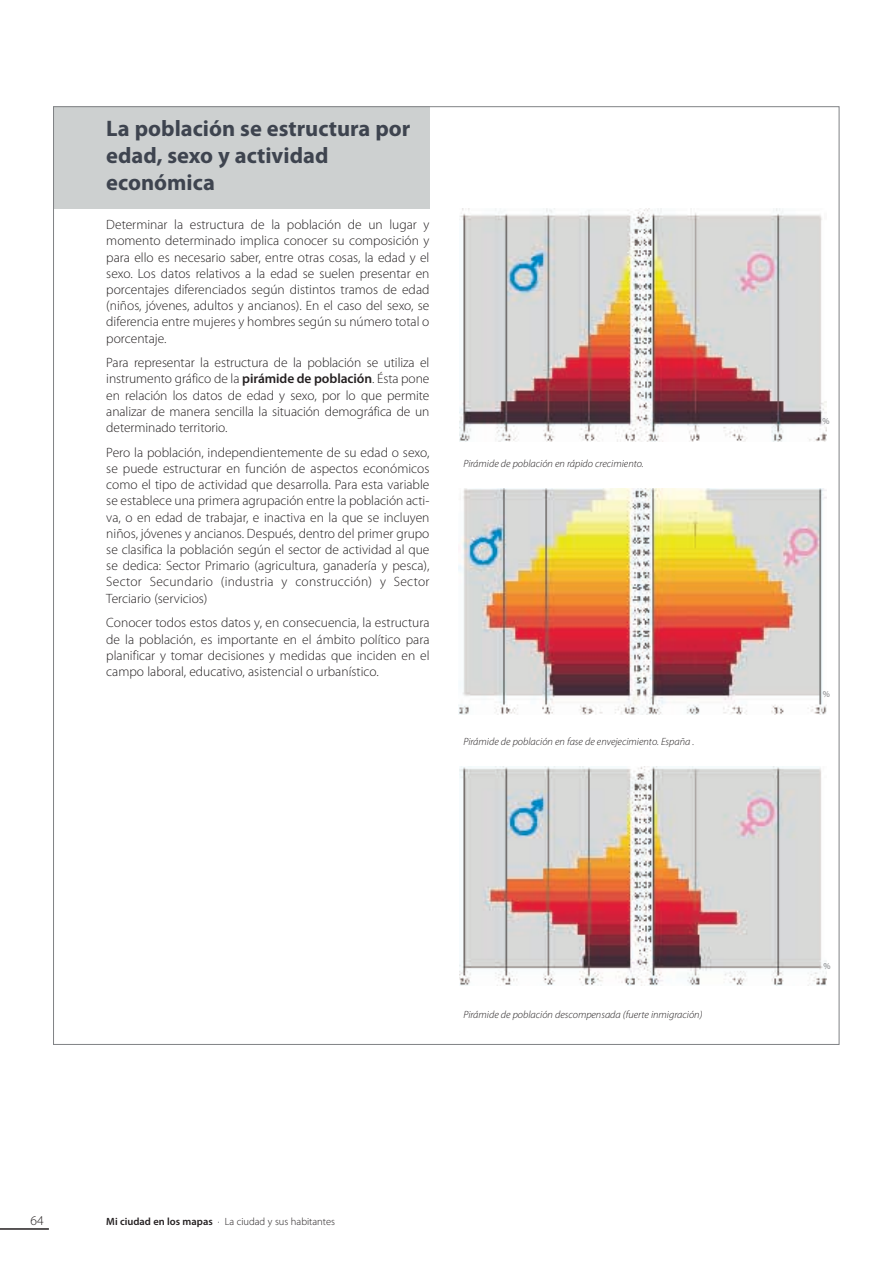
<style>
.page{position:relative;width:893px;height:1263px;background:#fff}
.page>*{position:absolute;margin:0;border:0;box-sizing:border-box;transform-origin:0 0}
.t1{font:700 22.5px/27px "Myriad Pro";color:#3e444f}
.t2{font:300 13.5px/16.2px "Myriad Pro";color:#231f20;text-align:justify}
.t3{font:italic 300 10.5px "Myriad Pro";color:#231f20}
.t4{font:300 10.5px "Myriad Pro";color:#231f20}
.t5{font:9px "Myriad Pro";color:#808285}
.s1{font-weight:600}
</style>
<div class="page">
<hr style="left:0;top:1228px;width:49px;height:2px;background:#231f20">
<div style="left:53px;top:106px;width:376px;height:102px;background:#cdd0d0"></div>
<img style="left:459px;top:209px;width:368px;height:232px">
<img style="left:459px;top:489px;width:367px;height:226px">
<img style="left:459px;top:766px;width:368px;height:219px">
<h1 class="t1" style="left:106px;top:117px;width:306px">La población se estructura por edad, sexo y actividad económica</h1>
<p class="t2" style="left:106px;top:218px;width:325px">Determinar la estructura de la población de un lugar y momento determinado implica conocer su composición y para ello es necesario saber, entre otras cosas, la edad y el sexo. Los datos relativos a la edad se suelen presentar en porcentajes diferenciados según distintos tramos de edad (niños, jóvenes, adultos y ancianos). En el caso del sexo, se diferencia entre mujeres y hombres según su número total o porcentaje.</p>
<p class="t2" style="left:106px;top:356px;width:325px">Para representar la estructura de la población se utiliza el instrumento gráfico de la <span class="s1">pirámide de población</span>. Ésta pone en relación los datos de edad y sexo, por lo que permite analizar de manera sencilla la situación demográfica de un determinado territorio.</p>
<p class="t2" style="left:106px;top:445px;width:325px">Pero la población, independientemente de su edad o sexo, se puede estructurar en función de aspectos económicos como el tipo de actividad que desarrolla. Para esta variable se establece una primera agrupación entre la población acti&shy;va, o en edad de trabajar, e inactiva en la que se incluyen niños, jóvenes y ancianos. Después, dentro del primer grupo se clasifica la población según el sector de actividad al que se dedica: Sector Primario (agricultura, ganadería y pesca), Sector Secundario (industria y construcción) y Sector Terciario (servicios)</p>
<p class="t2" style="left:106px;top:616px;width:325px">Conocer todos estos datos y, en consecuencia, la estructura de la población, es importante en el ámbito político para planificar y tomar decisiones y medidas que inciden en el campo laboral, educativo, asistencial o urbanístico.</p>
<p class="t3" style="left:463px;top:459px;width:182px">Pirámide de población en rápido crecimiento.</p>
<p class="t3" style="left:463px;top:738px;width:232px">Pirámide de población en fase de envejecimiento. España .</p>
<p class="t2" style="left:31px;top:1213px;width:15px">64</p>
<p class="t4" style="left:106px;top:1217px;width:230px"><span class="s1">Mi ciudad en los mapas</span> · La ciudad y sus habitantes</p>
<p class="t3" style="left:463px;top:1010px;width:240px">Pirámide de población descompensada (fuerte inmigración)</p>
<p class="t5" style="left:822px;top:417px;width:9px">%</p>
<p class="t5" style="left:823px;top:691px;width:9px">%</p>
<p class="t5" style="left:823px;top:962px;width:9px">%</p>
</div>
